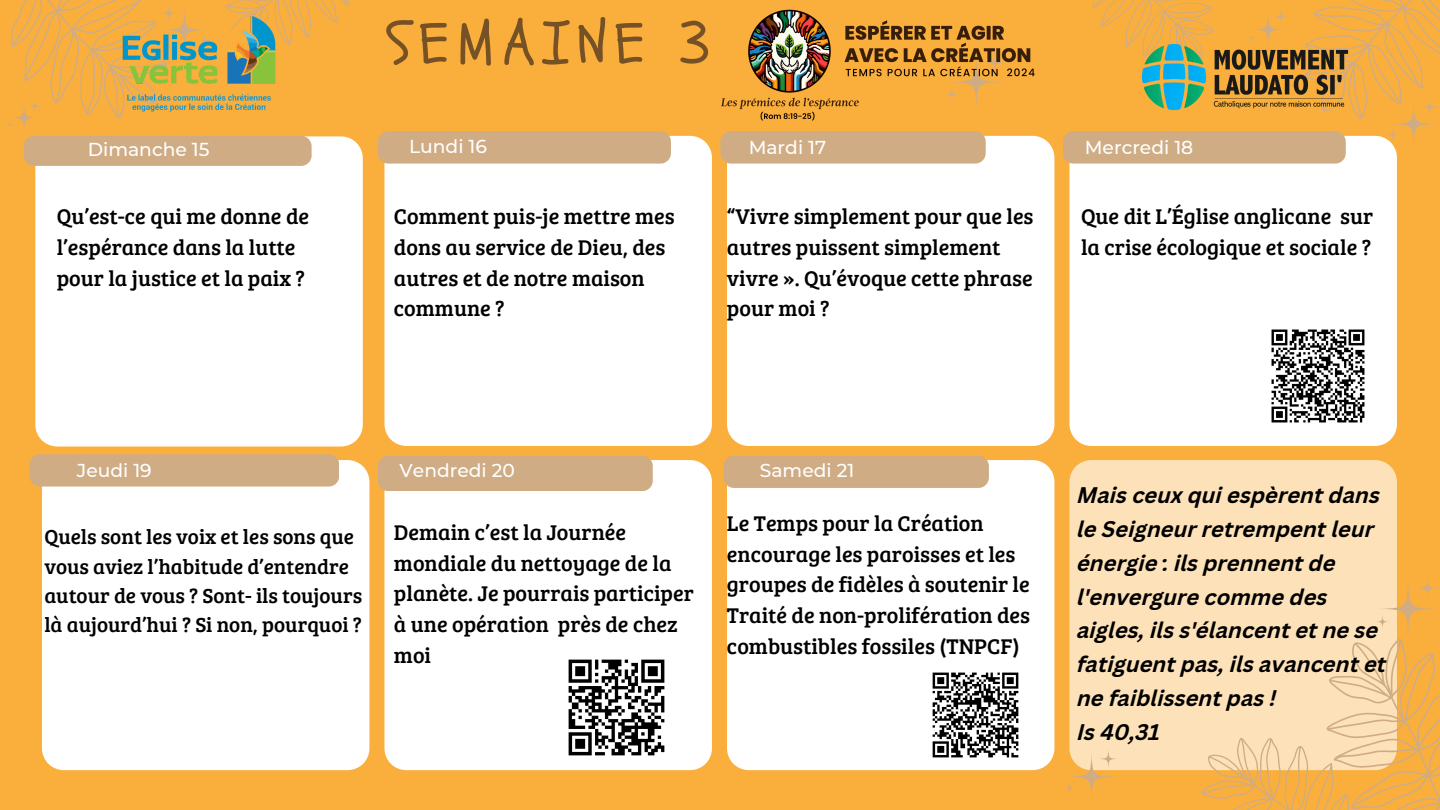
<style>
.page{position:relative;width:1440px;height:810px;background:#faaf3d}
.page>*{position:absolute;margin:0;border:0;box-sizing:border-box;transform-origin:0 0}
.t1{font:59.7px "Schoolbell";letter-spacing:.13em;color:#765126}
.t2{font:22px/30.8px "Bree Serif";color:#000}
.t3{font:italic 700 22px/33.8px "Canva Sans";color:#000}
.t4{font:21px/29.2px "Bree Serif";color:#000}
.t5{font:500 18.7px "Montserrat";color:#fff}
.t6{font:500 18.6px "Montserrat";color:#fff}
</style>
<div class="page">
<svg style="left:11px;top:0;width:130px;height:118px"></svg>
<svg style="left:1305px;top:0;width:135px;height:119px"></svg>
<svg style="left:225px;top:0;width:124px;height:46px"></svg>
<svg style="left:1092px;top:0;width:122px;height:82px"></svg>
<div style="left:35px;top:136px;width:327px;height:311px;background:#fff"></div>
<div style="left:384px;top:136px;width:328px;height:310px;background:#fff"></div>
<div style="left:24px;top:136px;width:288px;height:30px;background:#cfac84;border-radius:10px"></div>
<div style="left:378px;top:131px;width:293px;height:33px;background:#cfac84;border-radius:10px"></div>
<div style="left:42px;top:460px;width:327px;height:310px;background:#fff"></div>
<div style="left:384px;top:460px;width:328px;height:310px;background:#fff"></div>
<div style="left:727px;top:460px;width:327px;height:310px;background:#fff"></div>
<div style="left:30px;top:454px;width:309px;height:33px;background:#cfac84;border-radius:10px"></div>
<div style="left:378px;top:456px;width:275px;height:35px;background:#cfac84;border-radius:10px"></div>
<div style="left:727px;top:136px;width:327px;height:310px;background:#fff"></div>
<div style="left:720px;top:131px;width:266px;height:33px;background:#cfac84;border-radius:10px"></div>
<div style="left:724px;top:456px;width:265px;height:32px;background:#cfac84;border-radius:10px"></div>
<div style="left:1069px;top:460px;width:328px;height:310px;background:#fde2b9"></div>
<div style="left:1069px;top:136px;width:328px;height:310px;background:#fff"></div>
<div style="left:1063px;top:131px;width:283px;height:33px;background:#cfac84;border-radius:10px"></div>
<svg style="left:8px;top:102px;width:32px;height:32px"></svg>
<svg style="left:5px;top:120px;width:9px;height:10px"></svg>
<svg style="left:28px;top:99px;width:14px;height:14px"></svg>
<svg style="left:1380px;top:580px;width:56px;height:57px"></svg>
<svg style="left:1415px;top:576px;width:25px;height:25px"></svg>
<svg style="left:1189px;top:614px;width:251px;height:196px"></svg>
<svg style="left:1390px;top:101px;width:47px;height:46px"></svg>
<svg style="left:1386px;top:128px;width:13px;height:13px"></svg>
<svg style="left:1420px;top:97px;width:20px;height:20px"></svg>
<svg style="left:1250px;top:11px;width:36px;height:36px"></svg>
<svg style="left:1247px;top:33px;width:10px;height:10px"></svg>
<svg style="left:1273px;top:8px;width:16px;height:16px"></svg>
<svg style="left:1067px;top:752px;width:49px;height:49px"></svg>
<svg style="left:1063px;top:781px;width:14px;height:14px"></svg>
<svg style="left:1098px;top:748px;width:21px;height:22px"></svg>
<img style="left:722px;top:9px;width:313px;height:112px">
<img style="left:1143px;top:45px;width:213px;height:64px">
<img style="left:118px;top:11px;width:162px;height:108px">
<img style="left:1268px;top:325px;width:101px;height:101px">
<img style="left:563px;top:653px;width:108px;height:108px">
<img style="left:929px;top:668px;width:93px;height:94px">
<p class="t1" style="left:386px;top:4px;width:325px">SEMAINE 3</p>
<p class="t5" style="left:88px;top:138px;width:123px">Dimanche 15</p>
<p class="t5" style="left:409px;top:135px;width:79px">Lundi 16</p>
<p class="t6" style="left:1085px;top:136px;width:110px">Mercredi 18</p>
<p class="t6" style="left:749px;top:136px;width:79px">Mardi 17</p>
<p class="t2" style="left:57px;top:200px;width:254px">Qu’est-ce qui me donne de l’espérance dans la lutte pour la justice et la paix ?</p>
<p class="t2" style="left:394px;top:200px;width:282px">Comment puis-je mettre mes dons au service de Dieu, des autres et de notre maison commune ?</p>
<h3 class="t2" style="left:727px;top:200px;width:308px">“Vivre simplement pour que les autres puissent simplement vivre ». Qu’évoque cette phrase pour moi ?</h3>
<h3 class="t2" style="left:1081px;top:200px;width:294px">Que dit L’Église anglicane sur la crise écologique et sociale ?</h3>
<p class="t6" style="left:77px;top:459px;width:76px">Jeudi 19</p>
<h1 class="t6" style="left:400px;top:459px;width:117px">Vendredi 20</h1>
<p class="t6" style="left:760px;top:459px;width:96px">Samedi 21</p>
<p class="t4" style="left:44px;top:521px;width:319px">Quels sont les voix et les sons que vous aviez l’habitude d’entendre autour de vous ? Sont- ils toujours là aujourd’hui ? Si non, pourquoi ?</p>
<h3 class="t2" style="left:394px;top:516px;width:301px">Demain c’est la Journée mondiale du nettoyage de la planète. Je pourrais participer à une opération près de chez moi</h3>
<p class="t2" style="left:727px;top:507px;width:305px">Le Temps pour la Création encourage les paroisses et les groupes de fidèles à soutenir le<br>Traité de non-prolifération des combustibles fossiles (TNPCF)</p>
<h3 class="t3" style="left:1077px;top:481px;width:311px">Mais ceux qui espèrent dans le Seigneur retrempent leur énergie : ils prennent de l'envergure comme des aigles, ils s'élancent et ne se fatiguent pas, ils avancent et ne faiblissent pas !<br>Is 40,31</h3>
</div>
